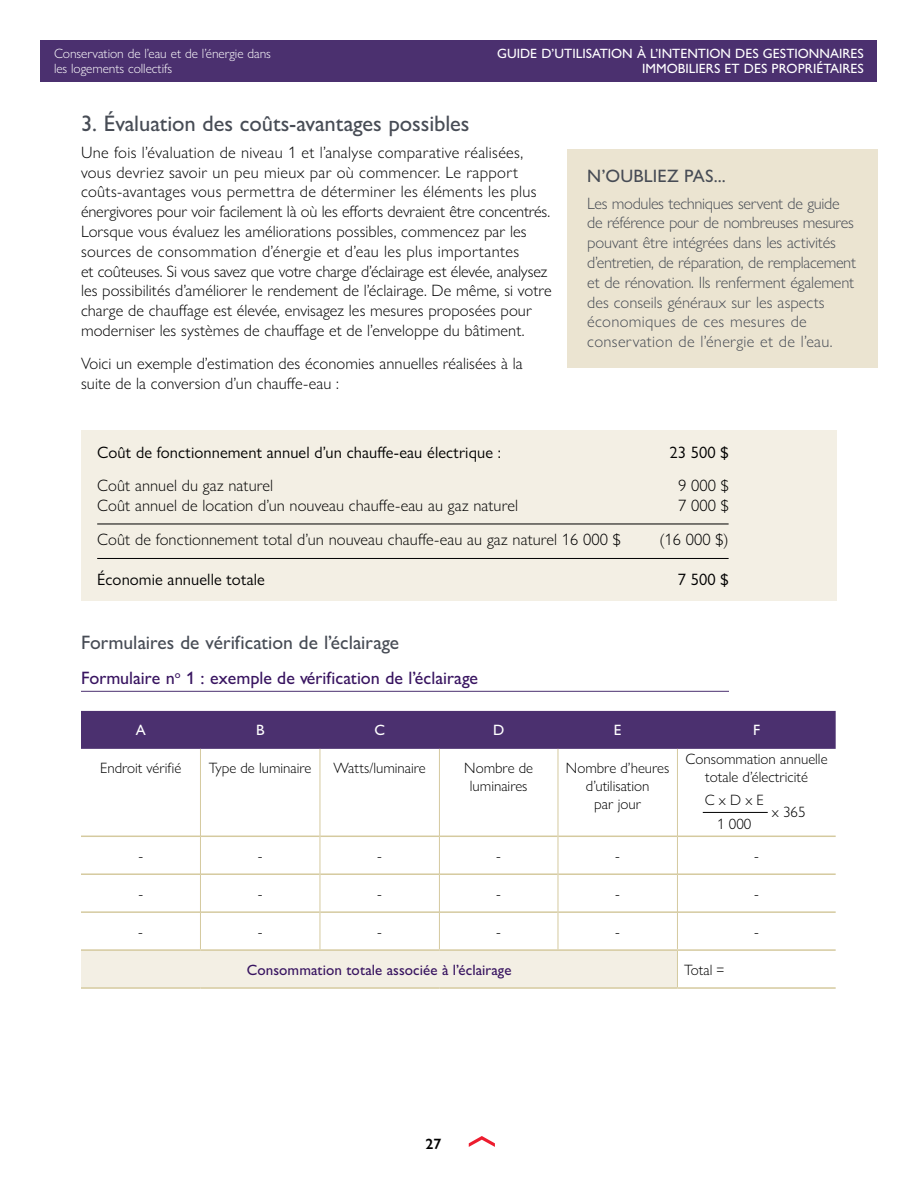
<style>
.page{position:relative;width:918px;height:1188px;background:#fff}
.page>*{position:absolute;margin:0;border:0;box-sizing:border-box;transform-origin:0 0}
.MURB_H3_SectionTitle{font:500 22.5px "Gill Sans Nova";letter-spacing:-.005em;color:#474c55}
.MURB_H4_SubSection_T{font:500 19.5px "Gill Sans Nova";color:#474c55}
.t1{font:500 18px "Gill Sans Nova";color:#381460}
.MURB_H3_SO_BoxTitle{font:500 18px "Gill Sans Nova";letter-spacing:.01em;color:#474c55}
.MURB_P_Body{font:300 16.5px/19.8px "Gill Sans Nova";letter-spacing:.005em;color:#000}
.MURB_P_SO_BoxText_li{font:300 16.5px/19.8px "Gill Sans Nova";letter-spacing:-.01em;color:#474c55}
.MURB_P_Body-2{font:16.5px "Gill Sans Nova";letter-spacing:.005em;color:#000}
.Table_Body_P{font:300 15px/18px "Gill Sans Nova";color:#000;text-align:center}
.Table_Header2{font:500 15px "Gill Sans Nova";letter-spacing:.005em;color:#381460}
.Table_Header1{font:500 15px "Gill Sans Nova";color:#fff}
.t2{font:600 15px "Gill Sans Nova";color:#000}
.t3{font:500 13.5px/15px "Gill Sans Nova";color:#fff;text-align:right}
.t4{font:300 13.5px/15px "Gill Sans Nova";letter-spacing:-.005em;color:#fff}
</style>
<div class="page">
<hr style="left:81px;top:691px;width:648px;height:1px;background:#4b306f">
<div style="left:81px;top:711px;width:755px;height:38px;background:#4b306f"></div>
<div style="left:81px;top:950px;width:596px;height:38px;background:#f3efe4"></div>
<hr style="left:81px;top:836px;width:119px;height:1px;background:#d5ca9f">
<hr style="left:201px;top:836px;width:119px;height:1px;background:#d5ca9f">
<hr style="left:320px;top:836px;width:119px;height:1px;background:#d5ca9f">
<hr style="left:440px;top:836px;width:118px;height:1px;background:#d5ca9f">
<hr style="left:558px;top:836px;width:119px;height:1px;background:#d5ca9f">
<hr style="left:81px;top:873px;width:119px;height:2px;background:#d5ca9f">
<hr style="left:201px;top:873px;width:119px;height:2px;background:#d5ca9f">
<hr style="left:320px;top:873px;width:119px;height:2px;background:#d5ca9f">
<hr style="left:440px;top:873px;width:118px;height:2px;background:#d5ca9f">
<hr style="left:558px;top:873px;width:119px;height:2px;background:#d5ca9f">
<hr style="left:678px;top:873px;width:158px;height:2px;background:#d5ca9f">
<hr style="left:81px;top:911px;width:119px;height:2px;background:#d5ca9f">
<hr style="left:201px;top:911px;width:119px;height:2px;background:#d5ca9f">
<hr style="left:320px;top:911px;width:119px;height:2px;background:#d5ca9f">
<hr style="left:440px;top:911px;width:118px;height:2px;background:#d5ca9f">
<hr style="left:558px;top:911px;width:119px;height:2px;background:#d5ca9f">
<hr style="left:678px;top:911px;width:158px;height:2px;background:#d5ca9f">
<hr style="left:677px;top:987px;width:159px;height:2px;background:#d5ca9f">
<hr style="left:677px;top:949px;width:159px;height:2px;background:#d5ca9f">
<hr style="left:81px;top:987px;width:119px;height:2px;background:#d5ca9f">
<hr style="left:200px;top:987px;width:120px;height:2px;background:#d5ca9f">
<hr style="left:320px;top:987px;width:119px;height:2px;background:#d5ca9f">
<hr style="left:439px;top:987px;width:119px;height:2px;background:#d5ca9f">
<hr style="left:558px;top:987px;width:119px;height:2px;background:#d5ca9f">
<hr style="left:677px;top:951px;width:1px;height:36px;background:#d5ca9f">
<hr style="left:678px;top:836px;width:158px;height:1px;background:#d5ca9f">
<hr style="left:81px;top:949px;width:119px;height:2px;background:#d5ca9f">
<hr style="left:200px;top:949px;width:120px;height:2px;background:#d5ca9f">
<hr style="left:320px;top:949px;width:119px;height:2px;background:#d5ca9f">
<hr style="left:439px;top:949px;width:119px;height:2px;background:#d5ca9f">
<hr style="left:558px;top:949px;width:119px;height:2px;background:#d5ca9f">
<hr style="left:200px;top:749px;width:1px;height:87px;background:#d5ca9f">
<hr style="left:320px;top:749px;width:1px;height:87px;background:#d5ca9f">
<hr style="left:439px;top:749px;width:1px;height:87px;background:#d5ca9f">
<hr style="left:558px;top:749px;width:1px;height:87px;background:#d5ca9f">
<hr style="left:677px;top:749px;width:1px;height:87px;background:#d5ca9f">
<hr style="left:200px;top:836px;width:1px;height:38px;background:#d5ca9f">
<hr style="left:320px;top:836px;width:1px;height:38px;background:#d5ca9f">
<hr style="left:439px;top:836px;width:1px;height:38px;background:#d5ca9f">
<hr style="left:558px;top:836px;width:1px;height:38px;background:#d5ca9f">
<hr style="left:677px;top:836px;width:1px;height:38px;background:#d5ca9f">
<hr style="left:200px;top:874px;width:1px;height:38px;background:#d5ca9f">
<hr style="left:320px;top:874px;width:1px;height:38px;background:#d5ca9f">
<hr style="left:439px;top:874px;width:1px;height:38px;background:#d5ca9f">
<hr style="left:558px;top:874px;width:1px;height:38px;background:#d5ca9f">
<hr style="left:677px;top:874px;width:1px;height:38px;background:#d5ca9f">
<hr style="left:200px;top:912px;width:1px;height:37px;background:#d5ca9f">
<hr style="left:320px;top:912px;width:1px;height:37px;background:#d5ca9f">
<hr style="left:439px;top:912px;width:1px;height:37px;background:#d5ca9f">
<hr style="left:558px;top:912px;width:1px;height:37px;background:#d5ca9f">
<hr style="left:677px;top:912px;width:1px;height:37px;background:#d5ca9f">
<div style="left:567px;top:149px;width:311px;height:218px;background:#ebe4d1"></div>
<div style="left:81px;top:430px;width:756px;height:171px;background:#f3efe4"></div>
<hr style="left:97px;top:524px;width:632px;height:1px;background:#000">
<hr style="left:97px;top:558px;width:632px;height:1px;background:#000">
<hr style="left:703px;top:812px;width:65px;height:1px;background:#000">
<svg style="left:469px;top:1136px;width:26px;height:11px"></svg>
<div style="left:40px;top:40px;width:838px;height:42px;background:#4b306f"></div>
<p class="t4" style="left:54px;top:46px;width:219px">Conservation de l’eau et de l’énergie dans les logements collectifs</p>
<p class="t3" style="left:497px;top:46px;width:368px">GUIDE D’UTILISATION À L’INTENTION DES GESTIONNAIRES<br>IMMOBILIERS ET DES PROPRIÉTAIRES</p>
<h3 class="MURB_H3_SectionTitle" style="left:81px;top:110px;width:390px">3. Évaluation des coûts-avantages possibles</h3>
<p class="MURB_P_Body" style="left:81px;top:142px;width:472px">Une fois l’évaluation de niveau 1 et l’analyse comparative réalisées, vous devriez savoir un peu mieux par où commencer. Le rapport coûts-avantages vous permettra de déterminer les éléments les plus énergivores pour voir facilement là où les efforts devraient être concentrés.<br>Lorsque vous évaluez les améliorations possibles, commencez par les sources de consommation d’énergie et d’eau les plus importantes<br>et coûteuses. Si vous savez que votre charge d’éclairage est élevée, analysez les possibilités d’améliorer le rendement de l’éclairage. De même, si votre charge de chauffage est élevée, envisagez les mesures proposées pour moderniser les systèmes de chauffage et de l’enveloppe du bâtiment.</p>
<p class="MURB_P_Body" style="left:81px;top:354px;width:443px">Voici un exemple d’estimation des économies annuelles réalisées à la suite de la conversion d’un chauffe-eau :</p>
<h3 class="MURB_H3_SO_BoxTitle" style="left:587px;top:165px;width:140px">N’OUBLIEZ PAS...</h3>
<p class="MURB_P_SO_BoxText_li" style="left:587px;top:193px;width:270px">Les modules techniques servent de guide de référence pour de nombreuses mesures pouvant être intégrées dans les activités d’entretien, de réparation, de remplacement et de rénovation. Ils renferment également des conseils généraux sur les aspects économiques de ces mesures de conservation de l’énergie et de l’eau.</p>
<p class="MURB_P_Body-2" style="left:97px;top:443px;width:405px">Coût de fonctionnement annuel d’un chauffe-eau électrique :</p>
<p class="MURB_P_Body-2" style="left:670px;top:443px;width:61px">23 500 $</p>
<p class="MURB_P_Body" style="left:97px;top:476px;width:177px">Coût annuel du gaz naturel</p>
<p class="MURB_P_Body" style="left:678px;top:476px;width:52px">9 000 $</p>
<p class="MURB_P_Body" style="left:97px;top:496px;width:422px">Coût annuel de location d’un nouveau chauffe-eau au gaz naturel</p>
<p class="MURB_P_Body" style="left:678px;top:496px;width:52px">7 000 $</p>
<p class="MURB_P_Body" style="left:97px;top:529px;width:525px">Coût de fonctionnement total d’un nouveau chauffe-eau au gaz naturel 16 000 $</p>
<p class="MURB_P_Body" style="left:659px;top:529px;width:71px">(16 000 $)</p>
<p class="MURB_P_Body-2" style="left:97px;top:569px;width:169px">Économie annuelle totale</p>
<p class="MURB_P_Body-2" style="left:678px;top:569px;width:52px">7 500 $</p>
<h4 class="MURB_H4_SubSection_T" style="left:81px;top:630px;width:320px">Formulaires de vérification de l’éclairage</h4>
<p class="t1" style="left:81px;top:667px;width:399px">Formulaire n<sup>o</sup> 1 : exemple de vérification de l’éclairage</p>
<p class="Table_Header1" style="left:136px;top:721px;width:12px">A</p>
<p class="Table_Header1" style="left:256px;top:721px;width:10px">B</p>
<p class="Table_Header1" style="left:374px;top:721px;width:12px">C</p>
<p class="Table_Header1" style="left:493px;top:721px;width:13px">D</p>
<p class="Table_Header1" style="left:614px;top:721px;width:9px">E</p>
<p class="Table_Header1" style="left:753px;top:721px;width:9px">F</p>
<p class="Table_Body_P" style="left:100px;top:759px;width:83px">Endroit vérifié</p>
<p class="Table_Body_P" style="left:209px;top:759px;width:104px">Type de luminaire</p>
<p class="Table_Body_P" style="left:334px;top:759px;width:94px">Watts/luminaire</p>
<p class="Table_Body_P" style="left:464px;top:759px;width:70px">Nombre de luminaires</p>
<p class="Table_Body_P" style="left:566px;top:759px;width:105px">Nombre d’heures d’utilisation<br>par jour</p>
<p class="Table_Body_P" style="left:686px;top:750px;width:144px">Consommation annuelle totale d’électricité</p>
<p class="Table_Body_P" style="left:705px;top:791px;width:61px">C x D x E</p>
<p class="Table_Body_P" style="left:772px;top:803px;width:35px">x 365</p>
<p class="Table_Body_P" style="left:717px;top:815px;width:36px">1 000</p>
<p class="Table_Body_P" style="left:138px;top:846px;width:6px">-</p>
<p class="Table_Body_P" style="left:258px;top:846px;width:6px">-</p>
<p class="Table_Body_P" style="left:377px;top:846px;width:6px">-</p>
<p class="Table_Body_P" style="left:496px;top:846px;width:6px">-</p>
<p class="Table_Body_P" style="left:615px;top:846px;width:6px">-</p>
<p class="Table_Body_P" style="left:754px;top:846px;width:6px">-</p>
<p class="Table_Body_P" style="left:138px;top:884px;width:6px">-</p>
<p class="Table_Body_P" style="left:258px;top:884px;width:6px">-</p>
<p class="Table_Body_P" style="left:377px;top:884px;width:6px">-</p>
<p class="Table_Body_P" style="left:496px;top:884px;width:6px">-</p>
<p class="Table_Body_P" style="left:615px;top:884px;width:6px">-</p>
<p class="Table_Body_P" style="left:754px;top:884px;width:6px">-</p>
<p class="Table_Body_P" style="left:138px;top:922px;width:6px">-</p>
<p class="Table_Body_P" style="left:258px;top:922px;width:6px">-</p>
<p class="Table_Body_P" style="left:377px;top:922px;width:6px">-</p>
<p class="Table_Body_P" style="left:496px;top:922px;width:6px">-</p>
<p class="Table_Body_P" style="left:615px;top:922px;width:6px">-</p>
<p class="Table_Body_P" style="left:754px;top:922px;width:6px">-</p>
<h3 class="Table_Header2" style="left:247px;top:960px;width:266px">Consommation totale associée à l’éclairage</h3>
<p class="Table_Body_P" style="left:684px;top:960px;width:42px">Total =</p>
<p class="t2" style="left:425px;top:1134px;width:17px">27</p>
</div>
